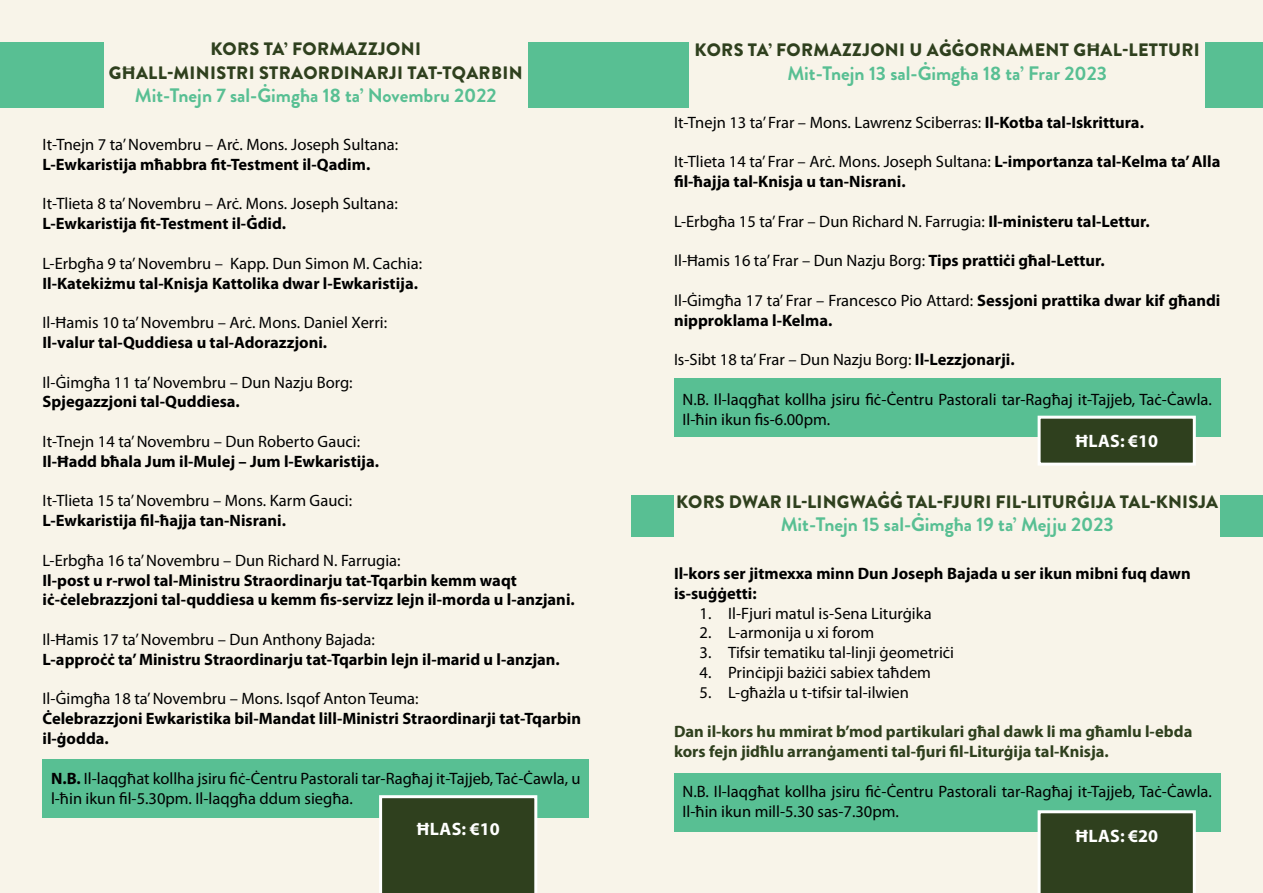
<style>
.page{position:relative;width:1263px;height:893px;background:#f8f4e9}
.page>*{position:absolute;margin:0;border:0;box-sizing:border-box;transform-origin:0 0}
.t1{font:700 19.5px "Brandon Grotesque";color:#58bf93}
.t2{font:900 18px/23.4px "Brandon Grotesque";letter-spacing:.02em;color:#2f401e;text-align:center}
.t3{font:700 18px "Myriad Pro";letter-spacing:.02em;color:#fff}
.t4{font:16.5px/19.8px "Myriad Pro";color:#000}
.t5{font:700 16.5px/19.8px "Myriad Pro";color:#000}
.t6{font:700 16.5px/19.8px "Myriad Pro";color:#2f401e}
.s1{font-weight:700}
.s2{font-weight:400}
</style>
<div class="page">
<div style="left:674px;top:378px;width:546px;height:58px;background:#58bf93"></div>
<div style="left:674px;top:773px;width:546px;height:58px;background:#58bf93"></div>
<div style="left:43px;top:759px;width:546px;height:58px;background:#58bf93"></div>
<div style="left:528px;top:43px;width:103px;height:65px;background:#58bf93"></div>
<div style="left:0;top:43px;width:104px;height:65px;background:#58bf93"></div>
<div style="left:631px;top:43px;width:58px;height:65px;background:#58bf93"></div>
<div style="left:631px;top:495px;width:43px;height:42px;background:#58bf93"></div>
<div style="left:1220px;top:495px;width:43px;height:42px;background:#58bf93"></div>
<div style="left:1205px;top:43px;width:58px;height:65px;background:#58bf93"></div>
<svg style="left:379px;top:795px;width:158px;height:98px;background:#3c4c2d"></svg>
<div style="left:1037px;top:416px;width:159px;height:50px;background:#2f401e;border:3px solid #fff"></div>
<svg style="left:1037px;top:810px;width:159px;height:83px;background:#3f5030"></svg>
<p class="t2" style="left:109px;top:37px;width:415px">KORS TA’ FORMAZZJONI<br>GĦALL-MINISTRI STRAORDINARJI TAT-TQARBIN</p>
<p class="t1" style="left:135px;top:82px;width:363px">Mit-Tnejn 7 sal-Ġimgħa 18 ta’ Novembru 2022</p>
<p class="t4" style="left:43px;top:134px;width:357px">It-Tnejn 7 ta’ Novembru – Arċ. Mons. Joseph Sultana:</p>
<p class="t5" style="left:43px;top:154px;width:329px">L-Ewkaristija mħabbra fit-Testment il-Qadim.</p>
<p class="t4" style="left:43px;top:194px;width:357px">It-Tlieta 8 ta’ Novembru – Arċ. Mons. Joseph Sultana:</p>
<p class="t5" style="left:43px;top:213px;width:245px">L-Ewkaristija fit-Testment il-Ġdid.</p>
<p class="t4" style="left:43px;top:253px;width:381px">L-Erbgħa 9 ta’ Novembru – Kapp. Dun Simon M. Cachia:</p>
<p class="t5" style="left:43px;top:273px;width:377px">Il-Katekiżmu tal-Knisja Kattolika dwar l-Ewkaristija.</p>
<p class="t4" style="left:43px;top:313px;width:346px">Il-Ħamis 10 ta’ Novembru – Arċ. Mons. Daniel Xerri:</p>
<p class="t5" style="left:43px;top:332px;width:286px">Il-valur tal-Quddiesa u tal-Adorazzjoni.</p>
<p class="t4" style="left:43px;top:372px;width:312px">Il-Ġimgħa 11 ta’ Novembru – Dun Nazju Borg:</p>
<p class="t5" style="left:43px;top:391px;width:199px">Spjegazzjoni tal-Quddiesa.</p>
<p class="t4" style="left:43px;top:431px;width:319px">It-Tnejn 14 ta’ Novembru – Dun Roberto Gauci:</p>
<p class="t5" style="left:43px;top:451px;width:338px">Il-Ħadd bħala Jum il-Mulej – Jum l-Ewkaristija.</p>
<p class="t4" style="left:43px;top:491px;width:311px">It-Tlieta 15 ta’ Novembru – Mons. Karm Gauci:</p>
<p class="t5" style="left:43px;top:510px;width:245px">L-Ewkaristija fil-ħajja tan-Nisrani.</p>
<p class="t4" style="left:43px;top:550px;width:360px">L-Erbgħa 16 ta’ Novembru – Dun Richard N. Farrugia:</p>
<p class="t5" style="left:43px;top:570px;width:534px">Il-post u r-rwol tal-Ministru Straordinarju tat-Tqarbin kemm waqt iċ-ċelebrazzjoni tal-quddiesa u kemm fis-servizz lejn il-morda u l-anzjani.</p>
<p class="t4" style="left:43px;top:629px;width:334px">Il-Ħamis 17 ta’ Novembru – Dun Anthony Bajada:</p>
<p class="t5" style="left:43px;top:649px;width:519px">L-approċċ ta’ Ministru Straordinarju tat-Tqarbin lejn il-marid u l-anzjan.</p>
<p class="t4" style="left:43px;top:689px;width:377px">Il-Ġimgħa 18 ta’ Novembru – Mons. Isqof Anton Teuma:</p>
<p class="t5" style="left:43px;top:708px;width:540px">Ċelebrazzjoni Ewkaristika bil-Mandat lill-Ministri Straordinarji tat-Tqarbin il-ġodda.</p>
<p class="t4" style="left:51px;top:768px;width:531px"><span class="s1">N.B.</span> Il-laqgħat kollha jsiru fiċ-Ċentru Pastorali tar-Ragħaj it-Tajjeb, Taċ-Ċawla, u l-ħin ikun fil-5.30pm. Il-laqgħa ddum siegħa.</p>
<p class="t3" style="left:417px;top:817px;width:84px">ĦLAS: €10</p>
<p class="t2" style="left:694px;top:39px;width:507px">KORS TA’ FORMAZZJONI U AĠĠORNAMENT GĦAL-LETTURI</p>
<p class="t1" style="left:787px;top:59px;width:321px">Mit-Tnejn 13 sal-Ġimgħa 18 ta’ Frar 2023</p>
<p class="t4" style="left:674px;top:112px;width:471px">It-Tnejn 13 ta’ Frar – Mons. Lawrenz Sciberras: <span class="s1">Il-Kotba tal-Iskrittura.</span></p>
<p class="t5" style="left:674px;top:151px;width:548px"><span class="s2">It-Tlieta 14 ta’ Frar – Arċ. Mons. Joseph Sultana:</span> L-importanza tal-Kelma ta’ Alla fil-ħajja tal-Knisja u tan-Nisrani.</p>
<p class="t4" style="left:674px;top:211px;width:477px">L-Erbgħa 15 ta’ Frar – Dun Richard N. Farrugia: <span class="s1">Il-ministeru tal-Lettur.</span></p>
<p class="t4" style="left:674px;top:251px;width:432px">Il-Ħamis 16 ta’ Frar – Dun Nazju Borg: <span class="s1">Tips prattiċi għal-Lettur.</span></p>
<p class="t5" style="left:674px;top:290px;width:548px"><span class="s2">Il-Ġimgħa 17 ta’ Frar – Francesco Pio Attard:</span> Sessjoni prattika dwar kif għandi nipproklama l-Kelma.</p>
<p class="t4" style="left:674px;top:350px;width:342px">Is-Sibt 18 ta’ Frar – Dun Nazju Borg: <span class="s1">Il-Lezzjonarji.</span></p>
<p class="t4" style="left:682px;top:389px;width:531px">N.B. Il-laqgħat kollha jsiru fiċ-Ċentru Pastorali tar-Ragħaj it-Tajjeb, Taċ-Ċawla.<br>Il-ħin ikun fis-6.00pm.</p>
<p class="t3" style="left:1075px;top:430px;width:84px">ĦLAS: €10</p>
<p class="t2" style="left:676px;top:490px;width:543px">KORS DWAR IL-LINGWAĠĠ TAL-FJURI FIL-LITURĠIJA TAL-KNISJA</p>
<p class="t1" style="left:781px;top:511px;width:334px">Mit-Tnejn 15 sal-Ġimgħa 19 ta’ Mejju 2023</p>
<p class="t5" style="left:674px;top:563px;width:518px">Il-kors ser jitmexxa minn Dun Joseph Bajada u ser ikun mibni fuq dawn is-suġġetti:</p>
<p class="t4" style="left:699px;top:603px;width:234px">1. Il-Fjuri matul is-Sena Liturġika</p>
<p class="t4" style="left:699px;top:623px;width:176px">2. L-armonija u xi forom</p>
<p class="t4" style="left:699px;top:642px;width:256px">3. Tifsir tematiku tal-linji ġeometriċi</p>
<p class="t4" style="left:699px;top:662px;width:233px">4. Prinċipji bażiċi sabiex taħdem</p>
<p class="t4" style="left:699px;top:682px;width:211px">5. L-għażla u t-tifsir tal-ilwien</p>
<p class="t6" style="left:674px;top:721px;width:520px">Dan il-kors hu mmirat b’mod partikulari għal dawk li ma għamlu l-ebda kors fejn jidħlu arranġamenti tal-fjuri fil-Liturġija tal-Knisja.</p>
<p class="t4" style="left:682px;top:781px;width:531px">N.B. Il-laqgħat kollha jsiru fiċ-Ċentru Pastorali tar-Ragħaj it-Tajjeb, Taċ-Ċawla.<br>Il-ħin ikun mill-5.30 sas-7.30pm.</p>
<p class="t3" style="left:1075px;top:824px;width:84px">ĦLAS: €20</p>
</div>
